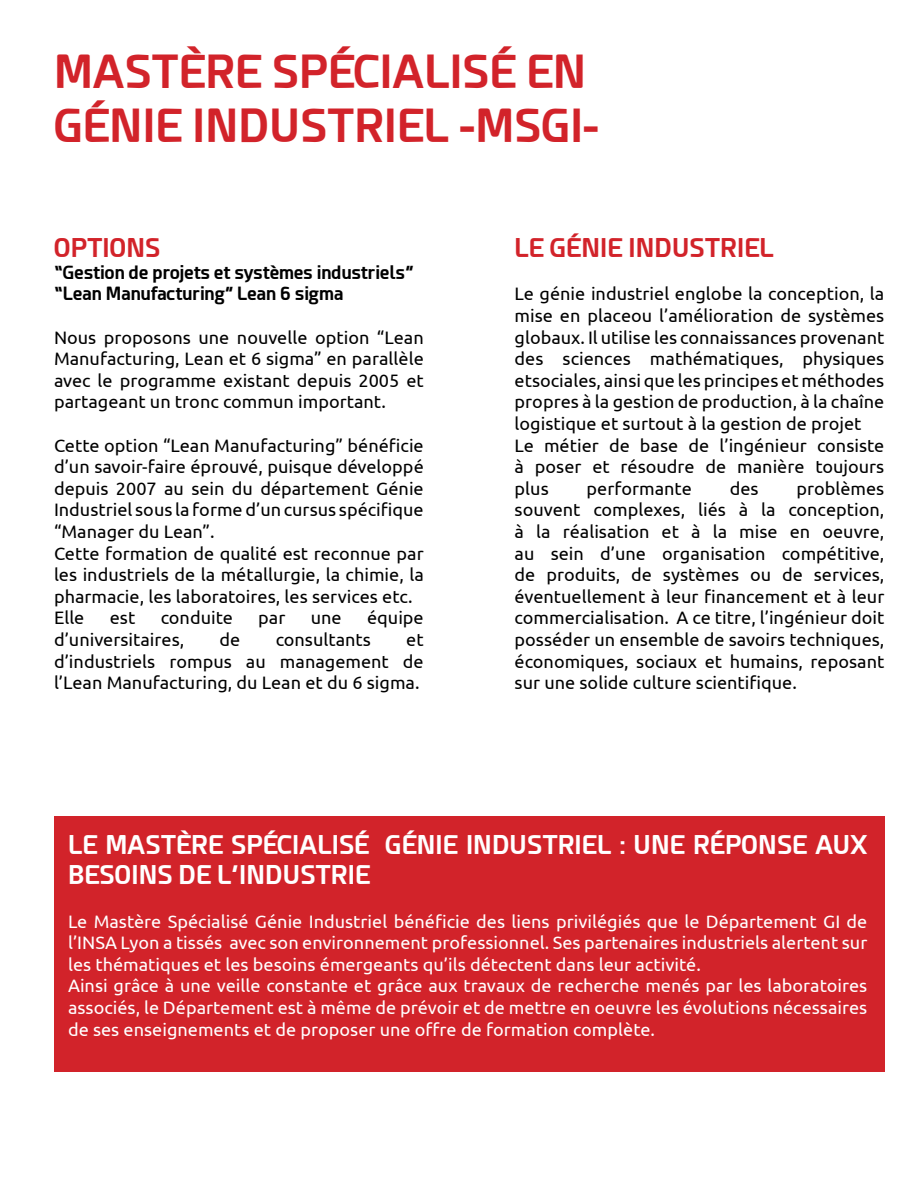
<style>
.page{position:relative;width:918px;height:1188px;background:#fff}
.page>*{position:absolute;margin:0;border:0;box-sizing:border-box;transform-origin:0 0}
.t1{font:700 45px/54px "Esphimere";color:#d2232a}
.t2{font:700 25.5px/30.6px "Esphimere";color:#fff}
.t3{font:700 25.5px "Esphimere";color:#d2232a}
.t4{font:18px/21.6px "Ubuntu";color:#000;text-align:justify}
.t5{font:18px/21.6px "Ubuntu";color:#fff}
.t6{font:700 18px/21.6px "Esphimere";color:#000}
</style>
<div class="page">
<div style="left:54px;top:816px;width:830px;height:255px;background:#d2232a"></div>
<h1 class="t1" style="left:54px;top:44px;width:547px">MASTÈRE SPÉCIALISÉ EN<br>GÉNIE INDUSTRIEL -MSGI-</h1>
<h2 class="t3" style="left:54px;top:232px;width:108px">OPTIONS</h2>
<p class="t6" style="left:54px;top:261px;width:361px">“Gestion de projets et systèmes industriels” “Lean Manufacturing” Lean 6 sigma</p>
<p class="t4" style="left:54px;top:326px;width:371px">Nous proposons une nouvelle option “Lean Manufacturing, Lean et 6 sigma” en parallèle avec le programme existant depuis 2005 et partageant un tronc commun important.</p>
<p class="t4" style="left:54px;top:434px;width:371px;text-align:left">Cette option “Lean Manufacturing” bénéficie d’un savoir-faire éprouvé, puisque développé depuis 2007 au sein du département Génie Industriel sous la forme d’un cursus spécifique “Manager du Lean”.<br>Cette formation de qualité est reconnue par les industriels de la métallurgie, la chimie, la pharmacie, les laboratoires, les services etc.<br>Elle</p>
<p class="t4" style="left:110px;top:607px;width:27px">est</p>
<p class="t4" style="left:161px;top:607px;width:74px">conduite</p>
<p class="t4" style="left:258px;top:607px;width:29px">par</p>
<p class="t4" style="left:311px;top:607px;width:32px">une</p>
<p class="t4" style="left:367px;top:607px;width:58px">équipe</p>
<p class="t4" style="left:54px;top:628px;width:132px">d’universitaires,</p>
<p class="t4" style="left:220px;top:628px;width:22px">de</p>
<p class="t4" style="left:276px;top:628px;width:97px">consultants</p>
<p class="t4" style="left:54px;top:628px;width:371px;text-indent:352px">et d’industriels rompus au management de l’Lean Manufacturing, du Lean et du 6 sigma.</p>
<h2 class="t3" style="left:515px;top:232px;width:261px">LE GÉNIE INDUSTRIEL</h2>
<p class="t4" style="left:515px;top:283px;width:371px;text-align:left">Le génie industriel englobe la conception, la mise en placeou l’amélioration de systèmes globaux. Il utilise les connaissances provenant des sciences mathématiques, physiques etsociales, ainsi que les principes et méthodes propres à la gestion de production, à la chaîne logistique et surtout à la gestion de projet Le métier de base de l’ingénieur consiste à poser et résoudre de manière toujours plus</p>
<p class="t4" style="left:515px;top:477px;width:371px;text-indent:282px">problèmes souvent complexes, liés à la conception, à la réalisation et à la mise en oeuvre, au sein d’une organisation compétitive, de produits, de systèmes ou de services, éventuellement à leur financement et à leur commercialisation. A ce titre, l’ingénieur doit posséder un ensemble de savoirs techniques, économiques, sociaux et humains, reposant sur une solide culture scientifique.</p>
<p class="t4" style="left:587px;top:477px;width:107px">performante</p>
<p class="t4" style="left:730px;top:477px;width:30px">des</p>
<h2 class="t2" style="left:68px;top:829px;width:801px">LE MASTÈRE SPÉCIALISÉ GÉNIE INDUSTRIEL : UNE RÉPONSE AUX<br>BESOINS DE L’INDUSTRIE</h2>
<p class="t5" style="left:68px;top:910px;width:801px">Le Mastère Spécialisé Génie Industriel bénéficie des liens privilégiés que le Département GI de l’INSA Lyon a tissés avec son environnement professionnel. Ses partenaires industriels alertent sur les thématiques et les besoins émergeants qu’ils détectent dans leur activité.<br>Ainsi grâce à une veille constante et grâce aux travaux de recherche menés par les laboratoires associés, le Département est à même de prévoir et de mettre en oeuvre les évolutions nécessaires de ses enseignements et de proposer une offre de formation complète.</p>
</div>
